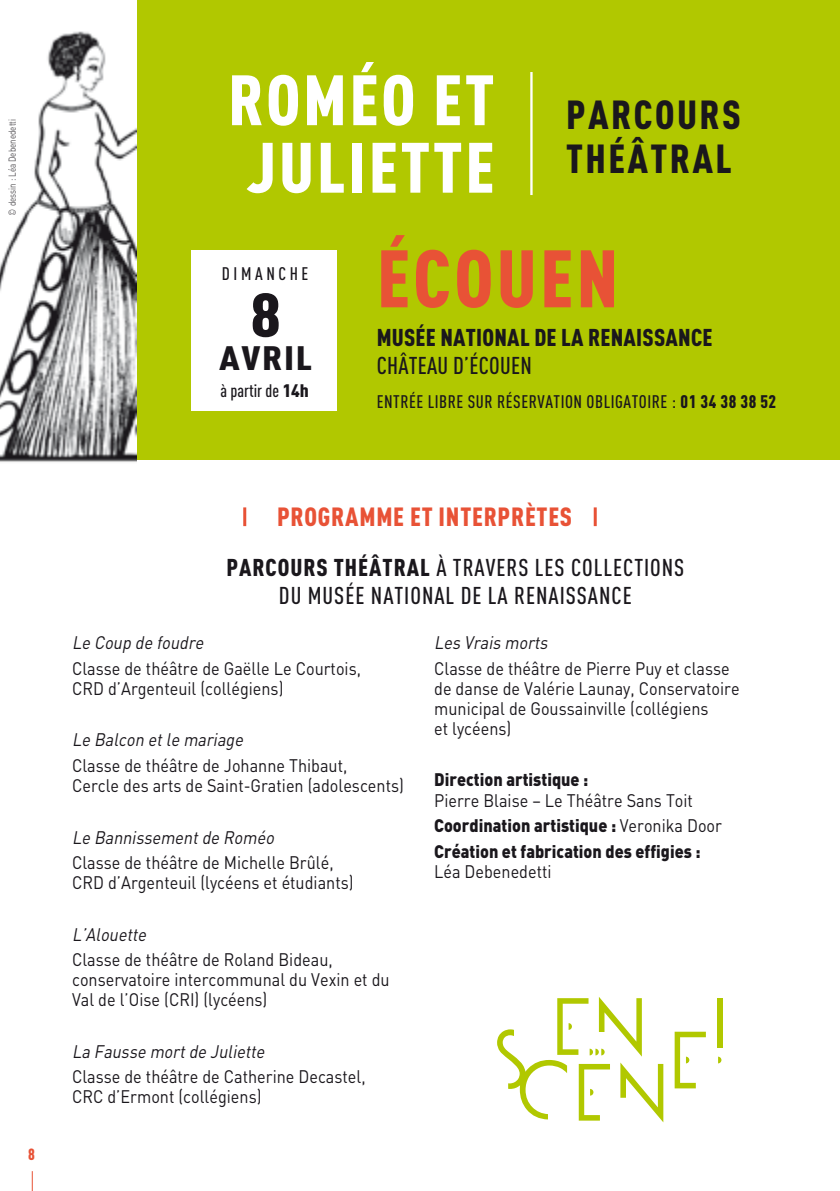
<style>
.page{position:relative;width:840px;height:1191px;background:#fff}
.page>*{position:absolute;margin:0;border:0;box-sizing:border-box;transform-origin:0 0}
.t1{font:900 80px "DIN Cond";letter-spacing:.04em;color:#e85236}
.t2{font:900 70px/67.4px "DIN Cond";letter-spacing:.04em;color:#fff}
.t3{font:900 60.8px "DIN Cond";color:#1a171c;scale:1.2 1}
.t4{font:900 40px/44px "DIN Cond";letter-spacing:.06em;color:#1a171c}
.t5{font:900 33.4px "DIN Cond";letter-spacing:.04em;color:#1a171c;scale:1.2 1}
.t6{font:900 26px "DIN Cond";letter-spacing:.03em;color:#e85236}
.t7{font:500 24px/28px "DIN Cond";letter-spacing:.04em;color:#1a171c}
.t8{font:900 24px "DIN Cond";letter-spacing:.01em;color:#1a171c}
.t9{font:900 24px "DIN Cond";letter-spacing:.04em;color:#1a171c}
.t10{font:18px/20px "DIN";color:#1a171c;scale:.9 1}
.t11{font:900 18px/25.6px "DIN";color:#1a171c;scale:.9 1}
.t12{font:italic 18px "DIN";color:#1a171c;scale:.9 1}
.t13{font:500 18px "DIN Cond";letter-spacing:.03em;color:#1a171c}
.t14{font:500 18px "DIN Cond";letter-spacing:.2em;color:#1a171c}
.t15{font:500 17.8px "DIN Cond";color:#1a171c}
.t16{font:900 16px "DIN Cond";color:#e85236}
.t17{font:10px "DIN";color:#1a171c;scale:.8 1}
.s1{font-weight:900}
.s2{font-weight:500}
.s3{font-weight:400}
</style>
<div class="page">
<div style="left:0;top:0;width:839px;height:459px;background:#b1c800"></div>
<hr style="left:530px;top:72px;width:2px;height:123px;background:#fff">
<div style="left:191px;top:249px;width:146px;height:161px;background:#fff"></div>
<div style="left:0;top:0;width:136px;height:468px;background:#fff"></div>
<img style="left:0;top:31px;width:136px;height:431px">
<hr style="left:243px;top:507px;width:3px;height:19px;background:#e85236">
<hr style="left:593px;top:507px;width:3px;height:19px;background:#e85236">
<svg style="left:674px;top:1031px;width:31px;height:57px"></svg>
<div style="left:716px;top:998px;width:6px;height:49px;background:#b1c800"></div>
<svg style="left:718px;top:1056px;width:3px;height:7px"></svg>
<svg style="left:497px;top:997px;width:166px;height:125px"></svg>
<svg style="left:32px;top:1171px;width:1px;height:20px"></svg>
<p class="t17" style="left:6px;top:215px;width:122px;rotate:-90deg">© dessin : Léa Debenedetti</p>
<h2 class="t2" style="left:228px;top:64px;width:267px">ROMÉO ET<br>JULIETTE</h2>
<h3 class="t4" style="left:566px;top:92px;width:176px">PARCOURS<br>THÉÂTRAL</h3>
<p class="t14" style="left:222px;top:263px;width:86px">DIMANCHE</p>
<h3 class="t3" style="left:250px;top:277px;width:27px">8</h3>
<h3 class="t5" style="left:219px;top:337px;width:79px">AVRIL</h3>
<p class="t15" style="left:220px;top:380px;width:90px">À PARTIR DE <span class="s1">14H</span></p>
<h1 class="t1" style="left:376px;top:229px;width:243px">ÉCOUEN</h1>
<h3 class="t8" style="left:376px;top:323px;width:337px">MUSÉE NATIONAL DE LA RENAISSANCE</h3>
<h3 class="t7" style="left:376px;top:351px;width:157px">CHÂTEAU D’ÉCOUEN</h3>
<p class="t13" style="left:376px;top:390px;width:25px">ENTRÉE</p>
<p class="t13" style="left:427px;top:390px;width:102px">LIBRE SUR RÉSERVAT</p>
<p class="t13" style="left:560px;top:390px;width:217px">ION OBLIGATOIRE : <span class="s1">01 34 38 38 52</span></p>
<p class="t16" style="left:28px;top:1144px;width:8px">8</p>
<h3 class="t6" style="left:277px;top:500px;width:296px">PROGRAMME ET INTERPRÈTES</h3>
<h3 class="t9" style="left:226px;top:552px;width:238px">PARCOURS THÉÂTRAL <span class="s2">À TRAVER</span></h3>
<h3 class="t7" style="left:279px;top:553px;width:406px;text-indent:239px">S LES COLLECTIONS<br>DU MUSÉE NATIONAL DE LA RENAISSANCE</h3>
<p class="t12" style="left:72px;top:631px;width:152px">Le Coup de foudre</p>
<p class="t10" style="left:72px;top:658px;width:322px">Classe de théâtre de Gaëlle Le Courtois,<br>CRD d’Argenteuil (collégiens)</p>
<p class="t12" style="left:72px;top:728px;width:195px">Le Balcon etle mariage</p>
<p class="t10" style="left:72px;top:755px;width:370px">Classe de théâtre de Johanne Thibaut,<br>Cercle des arts de Saint-Gratien (adolescents)</p>
<p class="t12" style="left:72px;top:825px;width:230px">Le Bannissementde Roméo</p>
<p class="t10" style="left:72px;top:852px;width:314px">Classe de théâtre de Michelle Brûlé,<br>CRD d’Argenteuil (lycéens et étudiants)</p>
<p class="t12" style="left:72px;top:922px;width:88px">L’Alouette</p>
<p class="t10" style="left:72px;top:949px;width:354px">Classe de théâtre de Roland Bideau, conservatoire intercommunal du Vexin et du<br>Val de l’Oise (CRI) (lycéens)</p>
<p class="t12" style="left:72px;top:1039px;width:219px">La Fausse mortde Juliette</p>
<p class="t10" style="left:72px;top:1066px;width:327px">Classe de théâtre de Catherine Decastel,<br>CRC d’Ermont (collégiens)</p>
<p class="t12" style="left:434px;top:631px;width:132px">Les Vrais morts</p>
<p class="t10" style="left:434px;top:658px;width:340px">Classe de théâtre de Pierre Puy et classe de danse de Valérie Launay, Conservatoire municipal de Goussainville (collégiens<br>et lycéens)</p>
<p class="t11" style="left:434px;top:766px;width:173px">Direction artistique :</p>
<p class="t11" style="left:434px;top:786px;width:321px"><span class="s3">Pierre Blaise – Le Théâtre Sans Toit<br></span>Coordination artistique : <span class="s3">Veronika Door<br></span>Création et fabrication des effigies :</p>
<p class="t10" style="left:434px;top:861px;width:132px">Léa Debenedetti</p>
</div>
